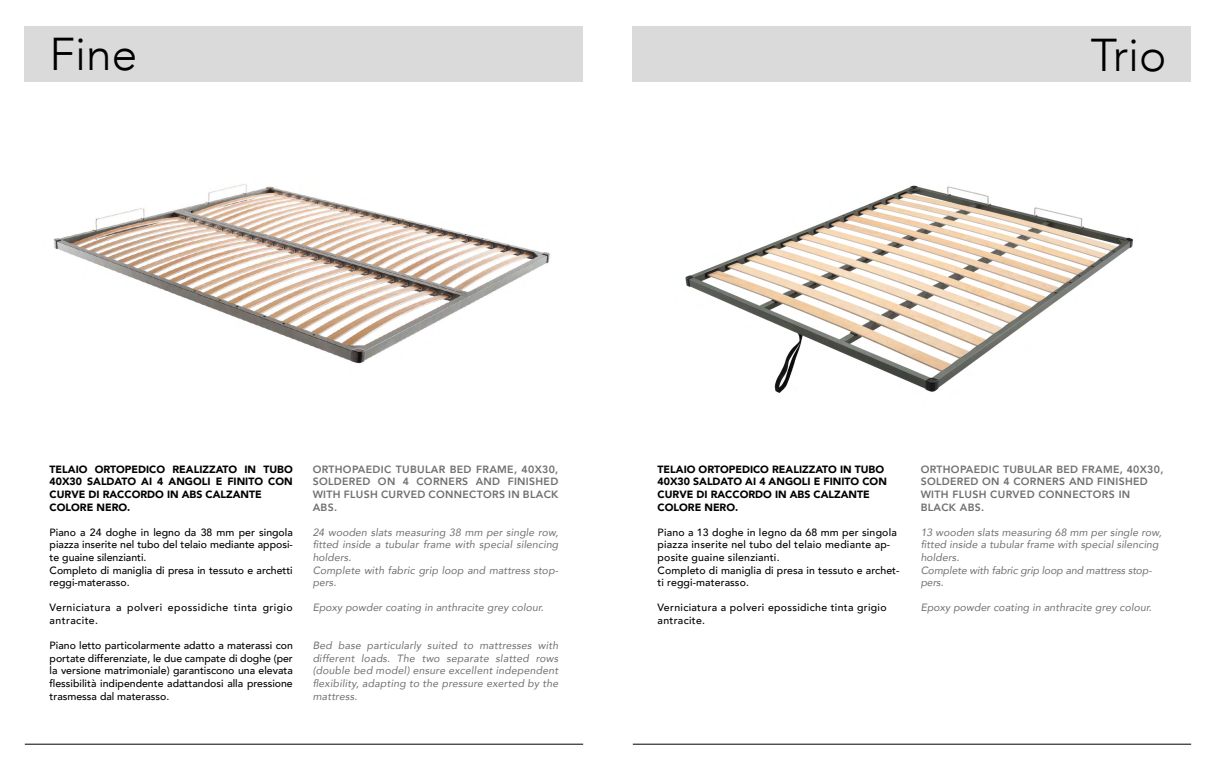
<style>
.page{position:relative;width:1216px;height:769px;background:#fff}
.page>*{position:absolute;margin:0;border:0;box-sizing:border-box;transform-origin:0 0}
.t1{font:300 45.94px "Avenir";color:#000}
.t2{font:italic 10.5px/12.6px "Avenir";letter-spacing:.01em;color:#706f6f}
.t3{font:500 10.5px/12.6px "Avenir";letter-spacing:.01em;color:#000}
.t4{font:900 10.5px/12.6px "Avenir";color:#000}
.t5{font:800 10.5px/12.6px "Avenir";letter-spacing:.03em;color:#706f6f;text-align:justify}
.t6{font:500 10.5px/12.6px "Avenir";letter-spacing:.04em;color:#000}
.t7{font:500 10.5px/12.6px "Avenir";letter-spacing:.03em;color:#000}
</style>
<div class="page">
<div style="left:25px;top:26px;width:558px;height:56px;background:#dadada"></div>
<img style="left:54px;top:184px;width:496px;height:180px">
<hr style="left:25px;top:744px;width:558px;height:1px;background:#000">
<img style="left:685px;top:185px;width:448px;height:208px">
<div style="left:633px;top:26px;width:557px;height:56px;background:#dadada"></div>
<hr style="left:632px;top:744px;width:559px;height:1px;background:#000">
<h1 class="t1" style="left:50px;top:26px;width:89px">Fine</h1>
<h1 class="t1" style="left:1090px;top:28px;width:77px">Trio</h1>
<p class="t4" style="left:50px;top:463px;width:245px">TELAIO ORTOPEDICO REALIZZATO IN TUBO<br>40X30 SALDATO AI 4 ANGOLI E FINITO CON<br>CURVE DI RACCORDO IN ABS CALZANTE<br>COLORE NERO.</p>
<p class="t3" style="left:50px;top:525px;width:245px">Piano a 24 doghe in legno da 38 mm per singola piazza inserite nel tubo del telaio mediante apposi&shy;te guaine silenzianti.<br>Completo di maniglia di presa in tessuto e archetti reggi-materasso.</p>
<p class="t6" style="left:50px;top:601px;width:245px">Verniciatura a polveri epossidiche tinta grigio antracite.</p>
<p class="t3" style="left:50px;top:639px;width:245px;text-align:justify">Piano letto particolarmente adatto a materassi con portate differenziate, le due campate di doghe (per la versione matrimoniale) garantiscono una elevata flessibilità indipendente adattandosi alla pressione trasmessa dal materasso.</p>
<p class="t5" style="left:313px;top:463px;width:247px">ORTHOPAEDIC TUBULAR BED FRAME, 40X30, SOLDERED ON 4 CORNERS AND FINISHED WITH FLUSH CURVED CONNECTORS IN BLACK ABS.</p>
<p class="t2" style="left:313px;top:526px;width:247px">24 wooden slats measuring 38 mm per single row, fitted inside a tubular frame with special silencing holders.<br>Complete with fabric grip loop and mattress stop&shy;pers.</p>
<p class="t2" style="left:313px;top:601px;width:232px">Epoxy powder coating in anthracite grey colour.</p>
<p class="t2" style="left:313px;top:639px;width:247px;text-align:justify">Bed base particularly suited to mattresses with different loads. The two separate slatted rows (double bed model) ensure excellent independent flexibility, adapting to the pressure exerted by the mattress.</p>
<p class="t4" style="left:657px;top:463px;width:231px">TELAIO ORTOPEDICO REALIZZATO IN TUBO<br>40X30 SALDATO AI 4 ANGOLI E FINITO CON<br>CURVE DI RACCORDO IN ABS CALZANTE<br>COLORE NERO.</p>
<p class="t3" style="left:657px;top:525px;width:243px">Piano a 13 doghe in legno da 68 mm per singola piazza inserite nel tubo del telaio mediante ap&shy;posite guaine silenzianti.<br>Completo di maniglia di presa in tessuto e archet&shy;ti reggi-materasso.</p>
<p class="t7" style="left:657px;top:601px;width:230px">Verniciatura a polveri epossidiche tinta grigio antracite.</p>
<p class="t5" style="left:920px;top:463px;width:244px;text-align:left">ORTHOPAEDIC TUBULAR BED FRAME, 40X30,<br>SOLDERED ON 4 CORNERS AND FINISHED<br>WITH FLUSH CURVED CONNECTORS IN<br>BLACK ABS.</p>
<p class="t2" style="left:920px;top:526px;width:242px">13 wooden slats measuring 68 mm per single row, fitted inside a tubular frame with special silencing holders.<br>Complete with fabric grip loop and mattress stop&shy;pers.</p>
<p class="t2" style="left:920px;top:601px;width:232px">Epoxy powder coating in anthracite grey colour.</p>
</div>
